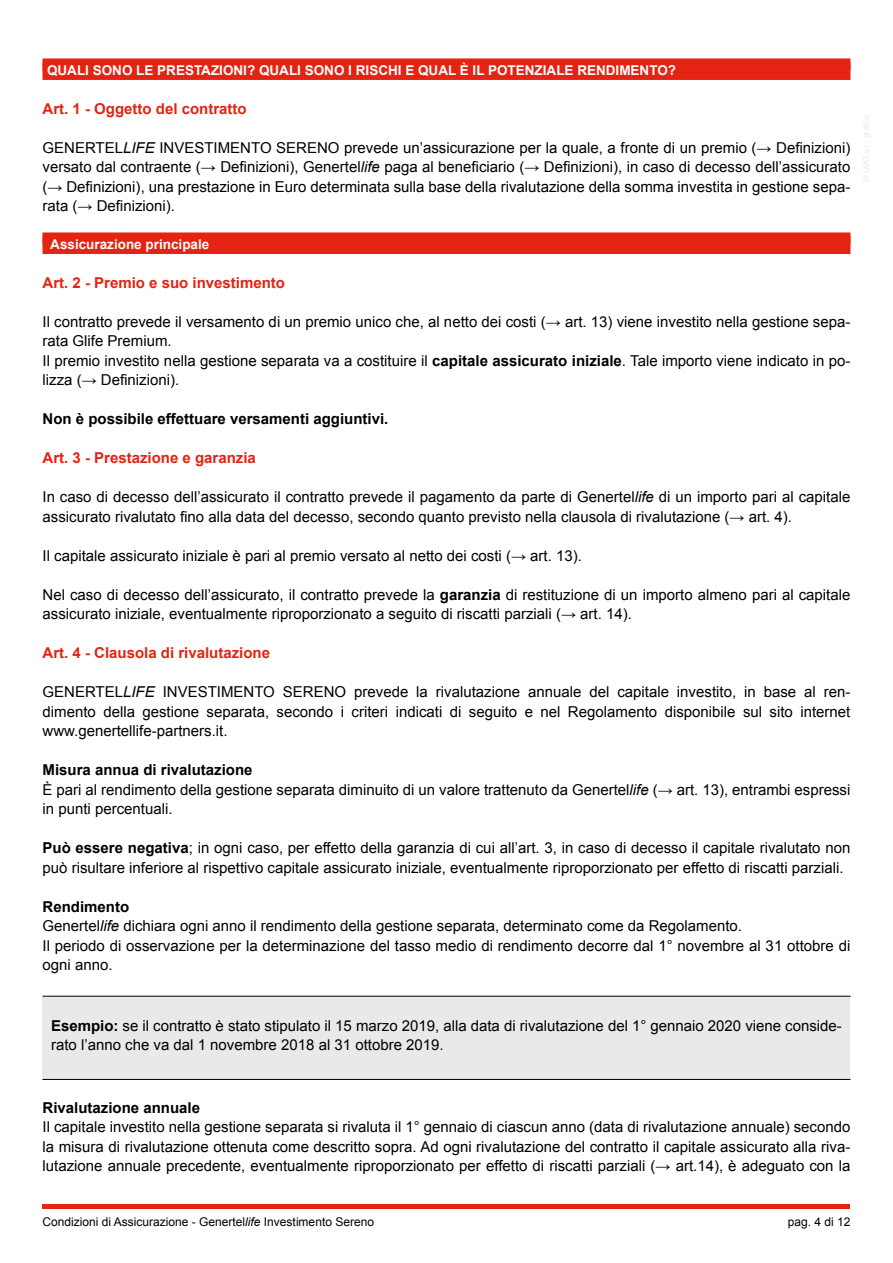
<style>
.page{position:relative;width:893px;height:1263px;background:#fff}
.page>*{position:absolute;margin:0;border:0;box-sizing:border-box;transform-origin:0 0}
.t1{font:15px/19.5px "Arial";color:#000}
.t2{font:700 15px "Arial";color:#e42313}
.t3{font:700 15px "Arial";color:#000}
.t4{font:700 13.5px "Arial";color:#fff}
.t5{font:12px "Arial";color:#000}
.s1{font-style:italic}
.s2{font-weight:700}
</style>
<div class="page">
<hr style="left:43px;top:1205px;width:807px;height:4px;background:#e42313">
<div style="left:43px;top:58px;width:807px;height:12px;background:#e42313"></div>
<div style="left:43px;top:62px;width:807px;height:18px;background:#e42313"></div>
<div style="left:43px;top:232px;width:807px;height:12px;background:#e42313"></div>
<div style="left:43px;top:236px;width:807px;height:18px;background:#e42313"></div>
<div style="left:43px;top:996px;width:807px;height:83px;background:#e9e9e9"></div>
<hr style="left:43px;top:996px;width:807px;height:1px;background:#000">
<hr style="left:43px;top:1079px;width:807px;height:1px;background:#000">
<p class="t4" style="left:47px;top:61px;width:631px">QUALI SONO LE PRESTAZIONI? QUALI SONO I RISCHI E QUAL È IL POTENZIALE RENDIMENTO?</p>
<p class="t2" style="left:43px;top:99px;width:206px">Art. 1 - Oggetto del contratto</p>
<p class="t1" style="left:43px;top:138px;width:809px;text-align:justify">GENERTEL<span class="s1">LIFE</span> INVESTIMENTO SERENO prevede un’assicurazione per la quale, a fronte di un premio (→ Definizioni) versato dal contraente (→ Definizioni), Genertel<span class="s1">life</span> paga al beneficiario (→ Definizioni), in caso di decesso dell’assicurato (→ Definizioni), una prestazione in Euro determinata sulla base della rivalutazione della somma investita in gestione sepa&shy;rata (→ Definizioni).</p>
<p class="t4" style="left:50px;top:235px;width:161px">Assicurazione principale</p>
<p class="t2" style="left:43px;top:273px;width:244px">Art. 2 - Premio e suo investimento</p>
<p class="t1" style="left:43px;top:312px;width:809px">Il contratto prevede il versamento di un premio unico che, al netto dei costi (→ art. 13) viene investito nella gestione sepa&shy;rata Glife Premium.<br>Il premio investito nella gestione separata va a costituire il <span class="s2">capitale assicurato iniziale</span>. Tale importo viene indicato in po&shy;lizza (→ Definizioni).</p>
<p class="t3" style="left:43px;top:409px;width:347px">Non è possibile effettuare versamenti aggiuntivi.</p>
<p class="t2" style="left:43px;top:448px;width:215px">Art. 3 - Prestazione e garanzia</p>
<p class="t1" style="left:43px;top:487px;width:809px">In caso di decesso dell’assicurato il contratto prevede il pagamento da parte di Genertel<span class="s1">life</span> di un importo pari al capitale assicurato rivalutato fino alla data del decesso, secondo quanto previsto nella clausola di rivalutazione (→ art. 4).</p>
<p class="t1" style="left:43px;top:546px;width:541px">Il capitale assicurato iniziale è pari al premio versato al netto dei costi (→ art. 13).</p>
<p class="t1" style="left:43px;top:585px;width:809px">Nel caso di decesso dell’assicurato, il contratto prevede la <span class="s2">garanzia</span> di restituzione di un importo almeno pari al capitale assicurato iniziale, eventualmente riproporzionato a seguito di riscatti parziali (→ art. 14).</p>
<p class="t2" style="left:43px;top:643px;width:229px">Art. 4 - Clausola di rivalutazione</p>
<p class="t1" style="left:43px;top:682px;width:809px;text-align:justify">GENERTEL<span class="s1">LIFE</span> INVESTIMENTO SERENO prevede la rivalutazione annuale del capitale investito, in base al ren&shy;dimento della gestione separata, secondo i criteri indicati di seguito e nel Regolamento disponibile sul sito internet www.genertellife-partners.it.</p>
<p class="t1" style="left:43px;top:760px;width:809px"><span class="s2">Misura annua di rivalutazione<br></span>È pari al rendimento della gestione separata diminuito di un valore trattenuto da Genertel<span class="s1">life</span> (→ art. 13), entrambi espressi in punti percentuali.</p>
<p class="t1" style="left:43px;top:838px;width:809px"><span class="s2">Può essere negativa</span>; in ogni caso, per effetto della garanzia di cui all’art. 3, in caso di decesso il capitale rivalutato non può risultare inferiore al rispettivo capitale assicurato iniziale, eventualmente riproporzionato per effetto di riscatti parziali.</p>
<p class="t1" style="left:43px;top:897px;width:809px"><span class="s2">Rendimento<br></span>Genertel<span class="s1">life</span> dichiara ogni anno il rendimento della gestione separata, determinato come da Regolamento.<br>Il periodo di osservazione per la determinazione del tasso medio di rendimento decorre dal 1° novembre al 31 ottobre di ogni anno.</p>
<p class="t1" style="left:51px;top:1016px;width:792px"><span class="s2">Esempio:</span> se il contratto è stato stipulato il 15 marzo 2019, alla data di rivalutazione del 1° gennaio 2020 viene conside&shy;rato l’anno che va dal 1 novembre 2018 al 31 ottobre 2019.</p>
<p class="t3" style="left:43px;top:1098px;width:159px">Rivalutazione annuale</p>
<p class="t1" style="left:43px;top:1117px;width:809px;text-align:justify">Il capitale investito nella gestione separata si rivaluta il 1° gennaio di ciascun anno (data di rivalutazione annuale) secondo la misura di rivalutazione ottenuta come descritto sopra. Ad ogni rivalutazione del contratto il capitale assicurato alla riva&shy;lutazione annuale precedente, eventualmente riproporzionato per effetto di riscatti parziali (→ art.14), è adeguato con la</p>
<p class="t5" style="left:43px;top:1214px;width:333px">Condizioni di Assicurazione - Genertel<span class="s1">life</span> Investimento Sereno</p>
<p class="t5" style="left:788px;top:1214px;width:64px">pag. 4 di 12</p>
</div>
